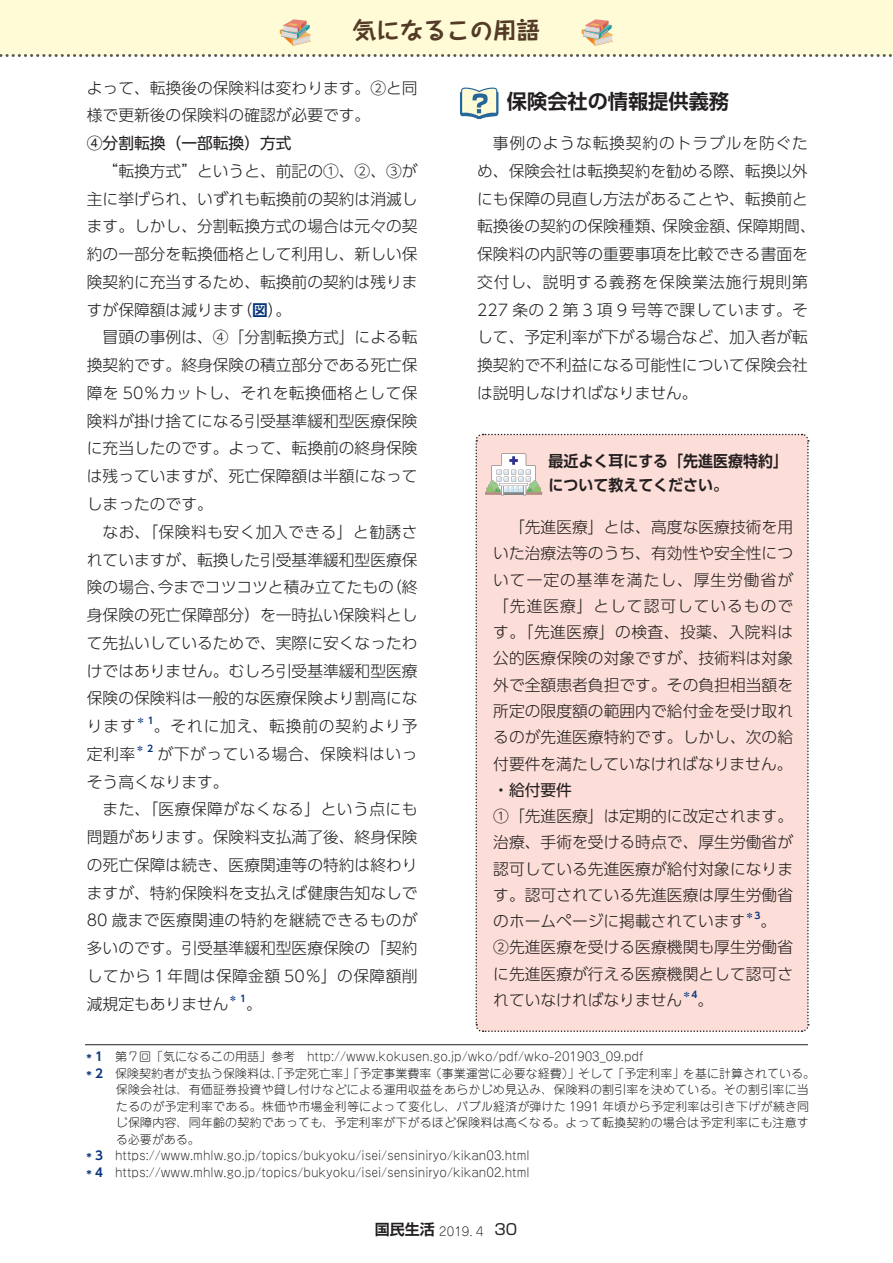
<style>
.page{position:relative;width:893px;height:1263px;background:#fff}
.page>*{position:absolute;margin:0;border:0;box-sizing:border-box;transform-origin:0 0}
.t1{font:700 23.4px "Taka Hand Std";color:#533b27}
.t2{font:700 20.25px "UD Shin Go Pro De";color:#231f20}
.t3{font:300 15.75px/27.8px "UD Shin Go Pro";color:#231f20;text-align:justify}
.t4{font:700 15.75px/24px "UD Shin Go Pro De";color:#231f20;scale:.95 1}
.t5{font:300 15.75px/27.8px "UD Shin Go Pro";letter-spacing:.035em;color:#231f20}
.t6{font:15.75px "UD Shin Go Pro";color:#231f20}
.t7{font:300 15.75px "UD Shin Go Pro";letter-spacing:.055em;color:#231f20}
.t8{font:300 12px "Jun 101 Pro";color:#231f20}
.t9{font:700 9.15px "UD Shin Go Pro De";color:#08357c}
.s1{font-family:"UD Shin Go Pro De";font-weight:700;color:#08357c}
.s2{font-family:"Shin Go Pro De";font-weight:700;font-size:15px}
.s3{font-family:"Shin Go Pro";font-weight:400;font-size:15px}
</style>
<div class="page">
<div style="left:0;top:0;width:893px;height:55px;background:#fffbd6"></div>
<svg style="left:0;top:54px;width:893px;height:3px"></svg>
<svg style="left:460px;top:87px;width:38px;height:32px"></svg>
<svg style="left:280px;top:19px;width:31px;height:27px"></svg>
<svg style="left:581px;top:19px;width:32px;height:27px"></svg>
<hr style="left:85px;top:1044px;width:723px;height:1px;background:#231f20">
<div style="left:475px;top:433px;width:334px;height:599px;background:#fcddd7"></div>
<h1 class="t1" style="left:353px;top:14px;width:189px">気になるこの用語</h1>
<p class="t3" style="left:87px;top:73px;width:332px">よって、転換後の保険料は変わります。②と同様で更新後の保険料の確認が必要です。</p>
<p class="t6" style="left:87px;top:130px;width:206px">④分割転換（一部転換）方式</p>
<p class="t3" style="left:87px;top:156px;width:332px">　“転換方式”というと、前記の①、②、③が主に挙げられ、いずれも転換前の契約は消滅します。しかし、分割転換方式の場合は元々の契約の一部分を転換価格として利用し、新しい保険契約に充当するため、転換前の契約は残りますが保障額は減ります（<span class="s1">図</span>）。</p>
<p class="t3" style="left:87px;top:323px;width:332px;text-indent:16px">冒頭の事例は、④「分割転換方式」による転換契約です。終身保険の積立部分である死亡保障を 50％カットし、それを転換価格として保険料が掛け捨てになる引受基準緩和型医療保険に充当したのです。よって、転換前の終身保険は残っていますが、死亡保障額は半額になってしまったのです。</p>
<p class="t3" style="left:87px;top:517px;width:332px;text-indent:16px">なお、「保険料も安く加入できる」と勧誘されていますが、転換した引受基準緩和型医療保険の場合、今までコツコツと積み立てたもの（終身保険の死亡保障部分）を一時払い保険料として先払いしているためで、実際に安くなったわけではありません。むしろ引受基準緩和型医療保険の保険料は一般的な医療保険より割高になります</p>
<p class="t9" style="left:136px;top:713px;width:19px">＊ 1</p>
<p class="t7" style="left:154px;top:713px;width:265px">。それに加え、転換前の契約より予</p>
<p class="t3" style="left:87px;top:739px;width:50px">定利率</p>
<p class="t9" style="left:136px;top:741px;width:19px">＊ 2</p>
<p class="t5" style="left:87px;top:739px;width:332px;text-indent:70px">が下がっている場合、保険料はいっそう高くなります。</p>
<p class="t3" style="left:87px;top:795px;width:332px;text-indent:16px">また、「医療保障がなくなる」という点にも問題があります。保険料支払満了後、終身保険の死亡保障は続き、医療関連等の特約は終わりますが、特約保険料を支払えば健康告知なしで80 歳まで医療関連の特約を継続できるものが多いのです。引受基準緩和型医療保険の「契約してから１年間は保障金額 50％」の保障額削減規定もありません</p>
<p class="t9" style="left:229px;top:991px;width:19px">＊1</p>
<p class="t3" style="left:246px;top:989px;width:17px">。</p>
<p class="t2" style="left:507px;top:85px;width:224px">保険会社の情報提供義務</p>
<p class="t3" style="left:477px;top:129px;width:340px;text-align:left;text-indent:16px">事例のような転換契約のトラブルを防ぐため、保険会社は転換契約を勧める際、転換以外にも保障の見直し方法があることや、転換前と転換後の契約の保険種類、保険金額、保障期間、保険料の内訳等の重要事項を比較できる書面を交付し、説明する義務を保険業法施行規則第<br>227 条の 2 第 3 項 9 号等で課しています。そして、予定利率が下がる場合など、加入者が転換契約で不利益になる可能性について保険会社は説明しなければなりません。</p>
<p class="t4" style="left:549px;top:449px;width:253px">最近よく耳にする「先進医療特約」について教えてください。</p>
<p class="t3" style="left:493px;top:513px;width:301px;line-height:26.2px">　「先進医療」とは、高度な医療技術を用いた治療法等のうち、有効性や安全性について一定の基準を満たし、厚生労働省が「先進医療」として認可しているものです。「先進医療」の検査、投薬、入院料は公的医療保険の対象ですが、技術料は対象外で全額患者負担です。その負担相当額を所定の限度額の範囲内で給付金を受け取れるのが先進医療特約です。しかし、次の給付要件を満たしていなければなりません。</p>
<p class="t6" style="left:493px;top:777px;width:80px">・給付要件</p>
<p class="t3" style="left:493px;top:802px;width:301px;line-height:26.2px">①「先進医療」は定期的に改定されます。治療、手術を受ける時点で、厚生労働省が認可している先進医療が給付対象になります。認可されている先進医療は厚生労働省のホームページに掲載されています</p>
<p class="t9" style="left:745px;top:908px;width:17px">＊3</p>
<p class="t3" style="left:493px;top:907px;width:301px;line-height:26.2px;text-align:left;text-indent:267px">。<br>②先進医療を受ける医療機関も厚生労働省に先進医療が行える医療機関として認可されていなければなりません</p>
<p class="t9" style="left:682px;top:987px;width:17px">＊4</p>
<p class="t3" style="left:697px;top:985px;width:17px">。</p>
<p class="t8" style="left:86px;top:1047px;width:559px"><span class="s1">＊ 1　</span>第７回「気になるこの用語」参考　http://www.kokusen.go.jp/wko/pdf/wko-201903_09.pdf</p>
<p class="t8" style="left:86px;top:1064px;width:730px"><span class="s1">＊ 2　</span>保険契約者が支払う保険料は、「予定死亡率」「予定事業費率（事業運営に必要な経費）」そして「予定利率」を基に計算されている。</p>
<p class="t8" style="left:116px;top:1080px;width:694px">保険会社は、有価証券投資や貸し付けなどによる運用収益をあらかじめ見込み、保険料の割引率を決めている。その割引率に当</p>
<p class="t8" style="left:116px;top:1097px;width:695px">たるのが予定利率である。株価や市場金利等によって変化し、バブル経済が弾けた 1991 年頃から予定利率は引き下げが続き同</p>
<p class="t8" style="left:116px;top:1113px;width:694px">じ保障内容、同年齢の契約であっても、予定利率が下がるほど保険料は高くなる。よって転換契約の場合は予定利率にも注意す</p>
<p class="t8" style="left:116px;top:1130px;width:86px">る必要がある。</p>
<p class="t8" style="left:86px;top:1146px;width:445px"><span class="s1">＊ 3　</span>https://www.mhlw.go.jp/topics/bukyoku/isei/sensiniryo/kikan03.html</p>
<p class="t8" style="left:86px;top:1163px;width:445px"><span class="s1">＊ 4　</span>https://www.mhlw.go.jp/topics/bukyoku/isei/sensiniryo/kikan02.html</p>
<p class="t8" style="left:375px;top:1221px;width:144px"><span class="s2">国民生活</span> 2019.４ <span class="s3">30</span></p>
</div>
